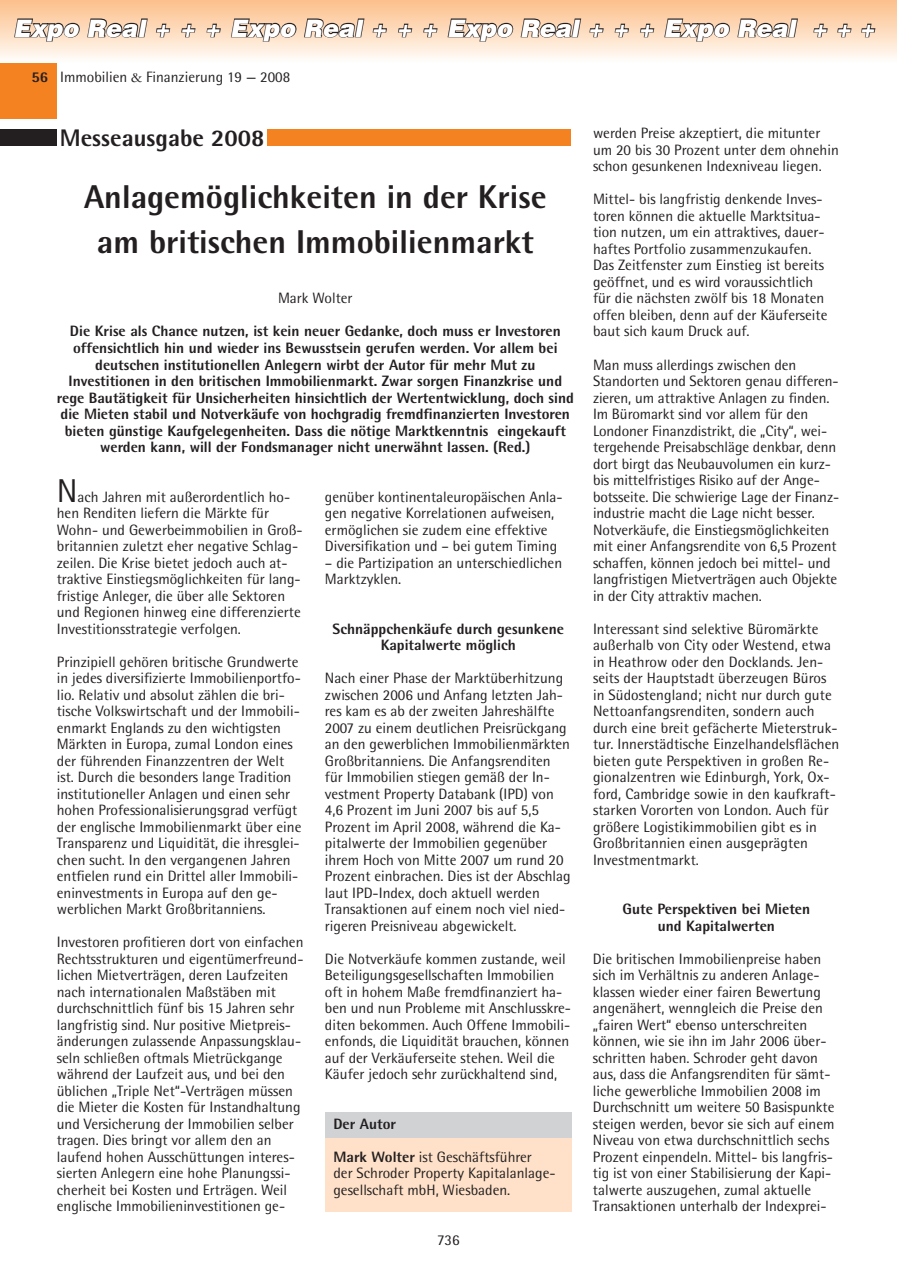
<style>
.page{position:relative;width:897px;height:1272px;background:#fff}
.page>*{position:absolute;margin:0;border:0;box-sizing:border-box;transform-origin:0 0}
.t1{font:800 33px/45px "Rotis Semi Sans";color:#231f20;text-align:center}
.t2{font:italic 900 24px "Helvetica";color:#fff}
.t3{font:800 24px "Rotis Semi Sans";color:#231f20}
.t4{font:15px/16.5px "Rotis Semi Sans";color:#231f20}
.t5{font:800 15px/16.5px "Rotis Semi Sans";color:#231f20;text-align:center}
.s1{font-weight:800}
.s2{font-family:"Garamond"}
.s3{font-size:33px}
</style>
<div class="page">
<div style="left:0;top:63px;width:57px;height:55px;background:#f58220"></div>
<div style="left:0;top:129px;width:57px;height:17px;background:#231f20"></div>
<div style="left:268px;top:129px;width:303px;height:17px;background:#f58220"></div>
<div style="left:0;top:0;width:896px;height:62px;background:linear-gradient(to bottom,#fcbf89,#fefbf6)"></div>
<svg style="left:13px;top:18px;width:136px;height:24px;background:#c1a792"></svg>
<svg style="left:155px;top:23px;width:16px;height:15px"></svg>
<svg style="left:180px;top:23px;width:16px;height:15px"></svg>
<svg style="left:205px;top:23px;width:17px;height:15px"></svg>
<svg style="left:230px;top:18px;width:135px;height:24px;background:#c0a791"></svg>
<svg style="left:371px;top:23px;width:17px;height:15px"></svg>
<svg style="left:397px;top:23px;width:16px;height:15px"></svg>
<svg style="left:422px;top:23px;width:16px;height:15px"></svg>
<svg style="left:446px;top:18px;width:136px;height:24px;background:#c1a792"></svg>
<svg style="left:588px;top:23px;width:16px;height:15px"></svg>
<svg style="left:613px;top:23px;width:16px;height:15px"></svg>
<svg style="left:638px;top:23px;width:17px;height:15px"></svg>
<svg style="left:663px;top:18px;width:135px;height:24px;background:#c0a791"></svg>
<svg style="left:812px;top:23px;width:16px;height:15px"></svg>
<svg style="left:836px;top:23px;width:16px;height:15px"></svg>
<svg style="left:859px;top:23px;width:17px;height:15px"></svg>
<div style="left:325px;top:1134px;width:246px;height:77px;background:#fee1c8"></div>
<div style="left:325px;top:1111px;width:246px;height:26px;background:#d1d2d4"></div>
<h2 class="t2" style="left:13px;top:12px;width:863px">Expo Real + + + Expo Real + + + Expo Real + + + Expo Real + + +</h2>
<p class="t4" style="left:32px;top:68px;width:260px"><span class="s1">56</span> Immobilien <span class="s2">&amp;</span> Finanzierung 19 — 2008</p>
<h2 class="t3" style="left:60px;top:122px;width:206px">Messeausgabe 2008</h2>
<h1 class="t1" style="left:84px;top:174px;width:464px">Anlagemöglichkeiten in der Krise am britischen Immobilienmarkt</h1>
<p class="t4" style="left:278px;top:290px;width:76px">Mark Wolter</p>
<p class="t5" style="left:57px;top:323px;width:518px">Die Krise als Chance nutzen, ist kein neuer Gedanke, doch muss er Investoren offensichtlich hin und wieder ins Bewusstsein gerufen werden. Vor allem bei deutschen institutionellen Anlegern wirbt der Autor für mehr Mut zu Investitionen in den britischen Immobilienmarkt. Zwar sorgen Finanzkrise und rege Bautätigkeit für Unsicherheiten hinsichtlich der Wertentwicklung, doch sind die Mieten stabil und Notverkäufe von hochgradig fremdfinanzierten Investoren bieten günstige Kaufgelegenheiten. Dass die nötige Marktkenntnis eingekauft werden kann, will der Fondsmanager nicht unerwähnt lassen. (Red.)</p>
<p class="t4" style="left:57px;top:488px;width:247px"><span class="s3">N</span>ach Jahren mit außerordentlich ho&shy;hen Renditen liefern die Märkte für Wohn- und Gewerbeimmobilien in Groß&shy;britannien zuletzt eher negative Schlag&shy;zeilen. Die Krise bietet jedoch auch at&shy;traktive Einstiegsmöglichkeiten für lang&shy;fristige Anleger, die über alle Sektoren und Regionen hinweg eine differenzierte Investitionsstrategie verfolgen.</p>
<p class="t4" style="left:57px;top:653px;width:246px">Prinzipiell gehören britische Grundwerte in jedes diversifizierte Immobilienportfo&shy;lio. Relativ und absolut zählen die bri&shy;tische Volkswirtschaft und der Immobili&shy;enmarkt Englands zu den wichtigsten Märkten in Europa, zumal London eines der führenden Finanzzentren der Welt ist. Durch die besonders lange Tradition institutioneller Anlagen und einen sehr hohen Professionalisierungsgrad verfügt der englische Immobilienmarkt über eine Transparenz und Liquidität, die ihresglei&shy;chen sucht. In den vergangenen Jahren entfielen rund ein Drittel aller Immobili&shy;eninvestments in Europa auf den ge&shy;werblichen Markt Großbritanniens.</p>
<p class="t4" style="left:57px;top:933px;width:248px">Investoren profitieren dort von einfachen Rechtsstrukturen und eigentümerfreund&shy;lichen Mietverträgen, deren Laufzeiten nach internationalen Maßstäben mit durchschnittlich fünf bis 15 Jahren sehr langfristig sind. Nur positive Mietpreis&shy;änderungen zulassende Anpassungsklau&shy;seln schließen oftmals Mietrückgange während der Laufzeit aus, und bei den üblichen „Triple Net“-Verträgen müssen die Mieter die Kosten für Instandhaltung und Versicherung der Immobilien selber tragen. Dies bringt vor allem den an laufend hohen Ausschüttungen interes&shy;sierten Anlegern eine hohe Planungssi&shy;cherheit bei Kosten und Erträgen. Weil englische Immobilieninvestitionen ge-</p>
<p class="t4" style="left:325px;top:488px;width:239px">genüber kontinentaleuropäischen Anla&shy;gen negative Korrelationen aufweisen, ermöglichen sie zudem eine effektive Diversifikation und – bei gutem Timing</p>
<p class="t4" style="left:325px;top:554px;width:239px">– die Partizipation an unterschiedlichen<br>Marktzyklen.</p>
<p class="t5" style="left:332px;top:620px;width:233px">Schnäppchenkäufe durch gesunkene<br>Kapitalwerte möglich</p>
<p class="t4" style="left:325px;top:669px;width:247px">Nach einer Phase der Marktüberhitzung zwischen 2006 und Anfang letzten Jah&shy;res kam es ab der zweiten Jahreshälfte 2007 zu einem deutlichen Preisrückgang an den gewerblichen Immobilienmärkten Großbritanniens. Die Anfangsrenditen für Immobilien stiegen gemäß der In&shy;vestment Property Databank (IPD) von 4,6 Prozent im Juni 2007 bis auf 5,5<br>Prozent im April 2008, während die Ka&shy;pitalwerte der Immobilien gegenüber ihrem Hoch von Mitte 2007 um rund 20<br>Prozent einbrachen. Dies ist der Abschlag laut IPD-Index, doch aktuell werden Transaktionen auf einem noch viel nied&shy;rigeren Preisniveau abgewickelt.</p>
<p class="t4" style="left:325px;top:950px;width:247px">Die Notverkäufe kommen zustande, weil Beteiligungsgesellschaften Immobilien oft in hohem Maße fremdfinanziert ha&shy;ben und nun Probleme mit Anschlusskre&shy;diten bekommen. Auch Offene Immobili&shy;enfonds, die Liquidität brauchen, können auf der Verkäuferseite stehen. Weil die Käufer jedoch sehr zurückhaltend sind,</p>
<p class="t5" style="left:333px;top:1115px;width:64px">Der Autor</p>
<p class="t4" style="left:333px;top:1148px;width:223px"><span class="s1">Mark Wolter</span> ist Geschäftsführer<br>der Schroder Property Kapitalanlage&shy;gesellschaft mbH, Wiesbaden.</p>
<p class="t4" style="left:437px;top:1230px;width:24px">736</p>
<p class="t4" style="left:593px;top:125px;width:247px">werden Preise akzeptiert, die mitunter um 20 bis 30 Prozent unter dem ohnehin schon gesunkenen Indexniveau liegen.</p>
<p class="t4" style="left:593px;top:191px;width:236px">Mittel- bis langfristig denkende Inves&shy;toren können die aktuelle Marktsitua&shy;tion nutzen, um ein attraktives, dauer&shy;haftes Portfolio zusammenzukaufen.<br>Das Zeitfenster zum Einstieg ist bereits geöffnet, und es wird voraussichtlich für die nächsten zwölf bis 18 Monaten offen bleiben, denn auf der Käuferseite baut sich kaum Druck auf.</p>
<p class="t4" style="left:593px;top:356px;width:247px">Man muss allerdings zwischen den Standorten und Sektoren genau differen&shy;zieren, um attraktive Anlagen zu finden.<br>Im Büromarkt sind vor allem für den Londoner Finanzdistrikt, die „City“, wei&shy;tergehende Preisabschläge denkbar, denn dort birgt das Neubauvolumen ein kurz&shy;bis mittelfristiges Risiko auf der Ange&shy;botsseite. Die schwierige Lage der Finanz&shy;industrie macht die Lage nicht besser.<br>Notverkäufe, die Einstiegsmöglichkeiten mit einer Anfangsrendite von 6,5 Prozent schaffen, können jedoch bei mittel- und langfristigen Mietverträgen auch Objekte in der City attraktiv machen.</p>
<p class="t4" style="left:593px;top:620px;width:248px">Interessant sind selektive Büromärkte außerhalb von City oder Westend, etwa in Heathrow oder den Docklands. Jen&shy;seits der Hauptstadt überzeugen Büros in Südostengland; nicht nur durch gute Nettoanfangsrenditen, sondern auch durch eine breit gefächerte Mieterstruk&shy;tur. Innerstädtische Einzelhandelsflächen bieten gute Perspektiven in großen Re&shy;gionalzentren wie Edinburgh, York, Ox&shy;ford, Cambridge sowie in den kaufkraft&shy;starken Vororten von London. Auch für größere Logistikimmobilien gibt es in Großbritannien einen ausgeprägten Investmentmarkt.</p>
<p class="t5" style="left:622px;top:900px;width:189px">Gute Perspektiven bei Mieten und Kapitalwerten</p>
<p class="t4" style="left:593px;top:950px;width:243px">Die britischen Immobilienpreise haben sich im Verhältnis zu anderen Anlage&shy;klassen wieder einer fairen Bewertung angenähert, wenngleich die Preise den „fairen Wert“ ebenso unterschreiten können, wie sie ihn im Jahr 2006 über&shy;schritten haben. Schroder geht davon aus, dass die Anfangsrenditen für sämt&shy;liche gewerbliche Immobilien 2008 im Durchschnitt um weitere 50 Basispunkte steigen werden, bevor sie sich auf einem Niveau von etwa durchschnittlich sechs Prozent einpendeln. Mittel- bis langfris&shy;tig ist von einer Stabilisierung der Kapi&shy;talwerte auszugehen, zumal aktuelle Transaktionen unterhalb der Indexprei-</p>
</div>
